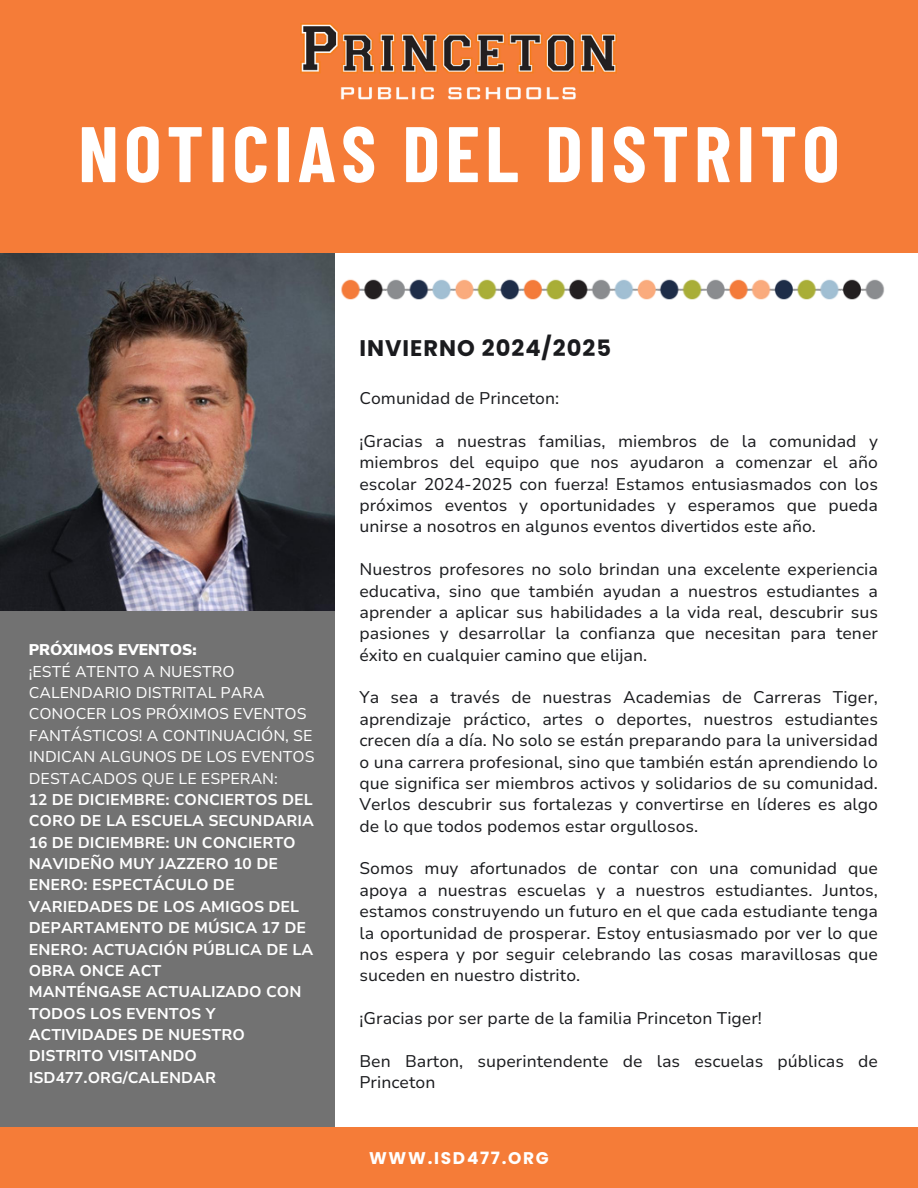
<style>
.page{position:relative;width:918px;height:1188px;background:#fff}
.page>*{position:absolute;margin:0;border:0;box-sizing:border-box;transform-origin:0 0}
.t1{font:700 78.6px "Barlow Condensed";letter-spacing:.07em;color:#fff}
.t2{font:700 22.5px "Poppins";letter-spacing:.045em;color:#1a1b1e}
.t3{font:700 16.95px "Poppins";letter-spacing:.1em;color:#fff}
.t4{font:16.8px/21.3px "Nunito Sans 10 pt";color:#1a1b1e;text-align:justify}
.t5{font:700 15.45px/21.3px "Nunito Sans 10 pt";color:#fff}
.s1{font-family:"Nunito Sans";font-weight:900}
.s2{font-weight:400}
</style>
<div class="page">
<img style="left:0;top:252px;width:334px;height:359px">
<div style="left:0;top:611px;width:335px;height:516px;background:#727272"></div>
<div style="left:0;top:1127px;width:918px;height:61px;background:#f57c38"></div>
<div style="left:0;top:0;width:918px;height:252px;background:#f57c38"></div>
<img style="left:341px;top:279px;width:544px;height:21px">
<img style="left:301px;top:23px;width:316px;height:77px">
<p class="t1" style="left:78px;top:104px;width:763px">NOTICIAS DEL DISTRITO</p>
<p class="t5" style="left:29px;top:640px;width:287px"><span class="s1">PRÓXIMOS EVENTOS:<br></span><span class="s2">¡ESTÉ ATENTO A NUESTRO<br>CALENDARIO DISTRITAL PARA<br>CONOCER LOS PRÓXIMOS EVENTOS<br>FANTÁSTICOS! A CONTINUACIÓN, SE<br>INDICAN ALGUNOS DE LOS EVENTOS<br>DESTACADOS QUE LE ESPERAN:<br></span>12 DE DICIEMBRE: CONCIERTOS DEL<br>CORO DE LA ESCUELA SECUNDARIA<br>16 DE DICIEMBRE: UN CONCIERTO<br>NAVIDEÑO MUY JAZZERO 10 DE<br>ENERO: ESPECTÁCULO DE<br>VARIEDADES DE LOS AMIGOS DEL<br>DEPARTAMENTO DE MÚSICA 17 DE<br>ENERO: ACTUACIÓN PÚBLICA DE LA<br>OBRA ONCE ACT<br>MANTÉNGASE ACTUALIZADO CON<br>TODOS LOS EVENTOS Y<br>ACTIVIDADES DE NUESTRO<br>DISTRITO VISITANDO<br>ISD477.ORG/CALENDAR</p>
<p class="t2" style="left:359px;top:333px;width:253px">INVIERNO 2024/2025</p>
<h1 class="t4" style="left:359px;top:388px;width:201px">Comunidad de Princeton:</h1>
<p class="t4" style="left:359px;top:431px;width:520px">¡Gracias a nuestras familias, miembros de la comunidad y miembros del equipo que nos ayudaron a comenzar el año escolar 2024-2025 con fuerza! Estamos entusiasmados con los próximos eventos y oportunidades y esperamos que pueda unirse a nosotros en algunos eventos divertidos este año.</p>
<h4 class="t4" style="left:359px;top:559px;width:520px">Nuestros profesores no solo brindan una excelente experiencia educativa, sino que también ayudan a nuestros estudiantes a aprender a aplicar sus habilidades a la vida real, descubrir sus pasiones y desarrollar la confianza que necesitan para tener éxito en cualquier camino que elijan.</h4>
<p class="t4" style="left:359px;top:687px;width:520px">Ya sea a través de nuestras Academias de Carreras Tiger, aprendizaje práctico, artes o deportes, nuestros estudiantes crecen día a día. No solo se están preparando para la universidad o una carrera profesional, sino que también están aprendiendo lo que significa ser miembros activos y solidarios de su comunidad.<br>Verlos descubrir sus fortalezas y convertirse en líderes es algo de lo que todos podemos estar orgullosos.</p>
<h2 class="t4" style="left:359px;top:858px;width:520px">Somos muy afortunados de contar con una comunidad que apoya a nuestras escuelas y a nuestros estudiantes. Juntos, estamos construyendo un futuro en el que cada estudiante tenga la oportunidad de prosperar. Estoy entusiasmado por ver lo que nos espera y por seguir celebrando las cosas maravillosas que suceden en nuestro distrito.</h2>
<p class="t4" style="left:359px;top:1008px;width:404px">¡Gracias por ser parte de la familia Princeton Tiger!</p>
<p class="t4" style="left:359px;top:1051px;width:520px">Ben Barton, superintendente de las escuelas públicas de<br>Princeton</p>
<p class="t3" style="left:369px;top:1146px;width:181px">WWW.ISD477.ORG</p>
</div>
